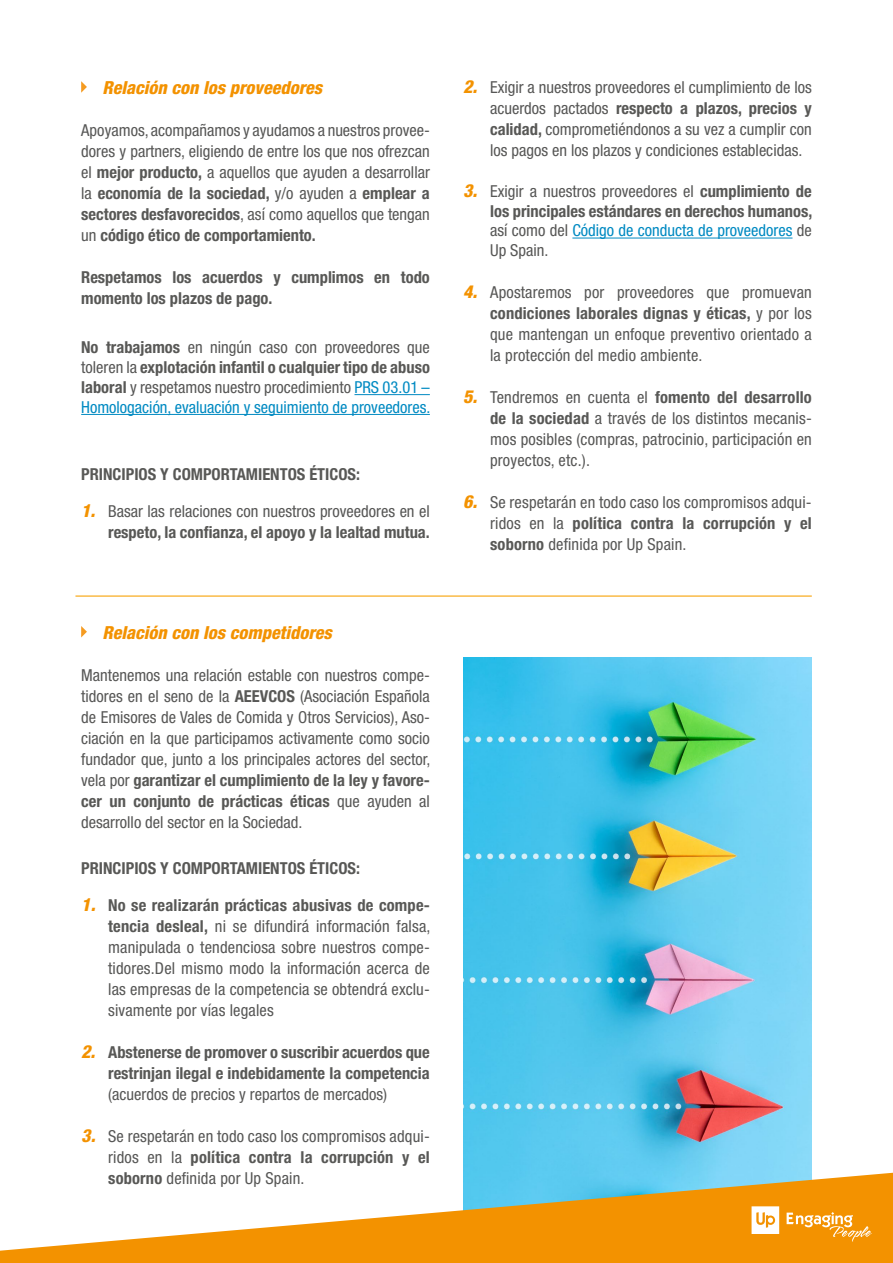
<style>
.page{position:relative;width:893px;height:1263px;background:#fff}
.page>*{position:absolute;margin:0;border:0;box-sizing:border-box;transform-origin:0 0}
.t1{font:italic 800 condensed 18px "Helvetica Neue LT Pro";color:#f39200}
.t2{font:condensed 16.5px/21px "Helvetica Neue LT Std";color:#575756;text-align:justify}
.t3{font:700 condensed 16.5px/21px "Helvetica Neue LT Pro";color:#585856}
.t4{font:condensed 16.5px/19.8px "Helvetica Neue LT Std";color:#008ac2}
.s1{font-family:"Helvetica Neue LT Pro";font-weight:700;color:#585856}
.s2{font-family:"Helvetica Neue LT Std";font-weight:400;color:#575756}
.s3{color:#575756}
.s4{font-family:"Helvetica Neue LT Pro";font-weight:800;font-style:italic;font-size:18px;color:#f39200}
.s5{font-weight:800;font-style:italic;font-size:18px;color:#f39200}
</style>
<div class="page">
<img style="left:463px;top:658px;width:349px;height:515px">
<svg style="left:0;top:1173px;width:893px;height:90px;fill:#f39200"></svg>
<svg style="left:752px;top:1206px;width:27px;height:28px"></svg>
<svg style="left:787px;top:1212px;width:85px;height:30px;background:#f5a731"></svg>
<hr style="left:354px;top:394px;width:76px;height:1px;background:#008ac2">
<hr style="left:81px;top:414px;width:349px;height:1px;background:#008ac2">
<hr style="left:572px;top:238px;width:220px;height:1px;background:#008ac2">
<svg style="left:81px;top:81px;width:6px;height:12px"></svg>
<svg style="left:81px;top:626px;width:6px;height:11px"></svg>
<hr style="left:75px;top:595px;width:737px;height:2px;background:#faba47">
<p class="t1" style="left:102px;top:76px;width:221px">Relación con los proveedores</p>
<p class="t2" style="left:81px;top:120px;width:350px">Apoyamos, acompañamos y ayudamos a nuestros provee&shy;dores y partners, eligiendo de entre los que nos ofrezcan el <span class="s1">mejor producto,</span> a aquellos que ayuden a desarrollar</p>
<p class="t3" style="left:81px;top:182px;width:350px"><span class="s2">la</span> economía de la sociedad, <span class="s2">y/o ayuden a</span> emplear a</p>
<p class="t2" style="left:81px;top:204px;width:350px"><span class="s1">sectores desfavorecidos</span>, así como aquellos que tengan</p>
<p class="t3" style="left:81px;top:224px;width:236px"><span class="s2">un</span> código ético de comportamiento.</p>
<p class="t3" style="left:81px;top:266px;width:350px">Respetamos los acuerdos y cumplimos en todo momento los plazos de pago.</p>
<p class="t2" style="left:81px;top:337px;width:350px"><span class="s1">No trabajamos</span> en ningún caso con proveedores que</p>
<p class="t3" style="left:81px;top:357px;width:350px"><span class="s2">toleren la</span> explotación infantil o cualquier tipo de abuso</p>
<p class="t4" style="left:81px;top:377px;width:351px"><span class="s1">laboral</span> <span class="s3">y respetamos nuestro procedimiento</span> PRS 03.01 –<br>Homologación, evaluación y seguimiento de proveedores.</p>
<p class="t3" style="left:81px;top:463px;width:280px">PRINCIPIOS Y COMPORTAMIENTOS ÉTICOS:</p>
<p class="t2" style="left:81px;top:501px;width:350px"><span class="s4">1.</span> Basar las relaciones con nuestros proveedores en el</p>
<p class="t3" style="left:108px;top:522px;width:323px">respeto, la confianza, el apoyo y la lealtad mutua.</p>
<p class="t1" style="left:102px;top:621px;width:231px">Relación con los competidores</p>
<p class="t2" style="left:81px;top:664px;width:351px">Mantenemos una relación estable con nuestros compe&shy;tidores en el seno de la <span class="s1">AEEVCOS</span> (Asociación Española de Emisores de Vales de Comida y Otros Servicios), Aso&shy;ciación en la que participamos activamente como socio fundador que, junto a los principales actores del sector,</p>
<p class="t3" style="left:81px;top:769px;width:350px"><span class="s2">vela por</span> garantizar el cumplimiento de la ley y favore&shy;cer un conjunto de prácticas éticas <span class="s2">que ayuden al</span></p>
<p class="t2" style="left:81px;top:811px;width:223px">desarrollo del sector en la Sociedad.</p>
<p class="t3" style="left:81px;top:857px;width:280px">PRINCIPIOS Y COMPORTAMIENTOS ÉTICOS:</p>
<p class="t3" style="left:81px;top:895px;width:350px"><span class="s5">1.</span> No se realizarán prácticas abusivas de compe-</p>
<p class="t2" style="left:108px;top:916px;width:324px"><span class="s1">tencia desleal,</span> ni se difundirá información falsa, manipulada o tendenciosa sobre nuestros compe&shy;tidores.Del mismo modo la información acerca de las empresas de la competencia se obtendrá exclu&shy;sivamente por vías legales</p>
<p class="t3" style="left:81px;top:1042px;width:350px;text-align:right"><span class="s5">2.</span> Abstenerse de promover o suscribir acuerdos que restrinjan ilegal e indebidamente la competencia</p>
<p class="t2" style="left:108px;top:1084px;width:281px">(acuerdos de precios y repartos de mercados)</p>
<p class="t2" style="left:81px;top:1126px;width:350px"><span class="s4">3.</span> Se respetarán en todo caso los compromisos adqui-</p>
<p class="t3" style="left:108px;top:1147px;width:323px"><span class="s2">ridos en la</span> política contra la corrupción y el</p>
<p class="t2" style="left:108px;top:1168px;width:198px"><span class="s1">soborno</span> definida por Up Spain.</p>
<p class="t2" style="left:463px;top:77px;width:350px"><span class="s4">2.</span> Exigir a nuestros proveedores el cumplimiento de los</p>
<p class="t3" style="left:490px;top:97px;width:323px"><span class="s2">acuerdos pactados</span> respecto a plazos, precios y</p>
<p class="t2" style="left:490px;top:119px;width:323px"><span class="s1">calidad,</span> comprometiéndonos a su vez a cumplir con los pagos en los plazos y condiciones establecidas.</p>
<p class="t2" style="left:463px;top:180px;width:350px"><span class="s4">3.</span> Exigir a nuestros proveedores el <span class="s1">cumplimiento de</span></p>
<p class="t3" style="left:490px;top:200px;width:324px">los principales estándares en derechos humanos,</p>
<p class="t4" style="left:490px;top:221px;width:323px"><span class="s3">así como del</span> Código de conducta de proveedores <span class="s3">de<br>Up Spain.</span></p>
<p class="t2" style="left:463px;top:282px;width:350px"><span class="s4">4.</span> Apostaremos por proveedores que promuevan</p>
<p class="t3" style="left:490px;top:303px;width:323px">condiciones laborales dignas y éticas, <span class="s2">y por los</span></p>
<p class="t2" style="left:490px;top:324px;width:323px">que mantengan un enfoque preventivo orientado a la protección del medio ambiente.</p>
<p class="t3" style="left:463px;top:387px;width:350px"><span class="s5">5.</span> <span class="s2">Tendremos en cuenta el</span> fomento del desarrollo</p>
<p class="t2" style="left:490px;top:408px;width:323px"><span class="s1">de la sociedad</span> a través de los distintos mecanis&shy;mos posibles (compras, patrocinio, participación en proyectos, etc.).</p>
<p class="t2" style="left:463px;top:492px;width:350px"><span class="s4">6.</span> Se respetarán en todo caso los compromisos adqui-</p>
<p class="t3" style="left:490px;top:513px;width:323px"><span class="s2">ridos en la</span> política contra la corrupción y el</p>
<p class="t2" style="left:490px;top:534px;width:198px"><span class="s1">soborno</span> definida por Up Spain.</p>
</div>
